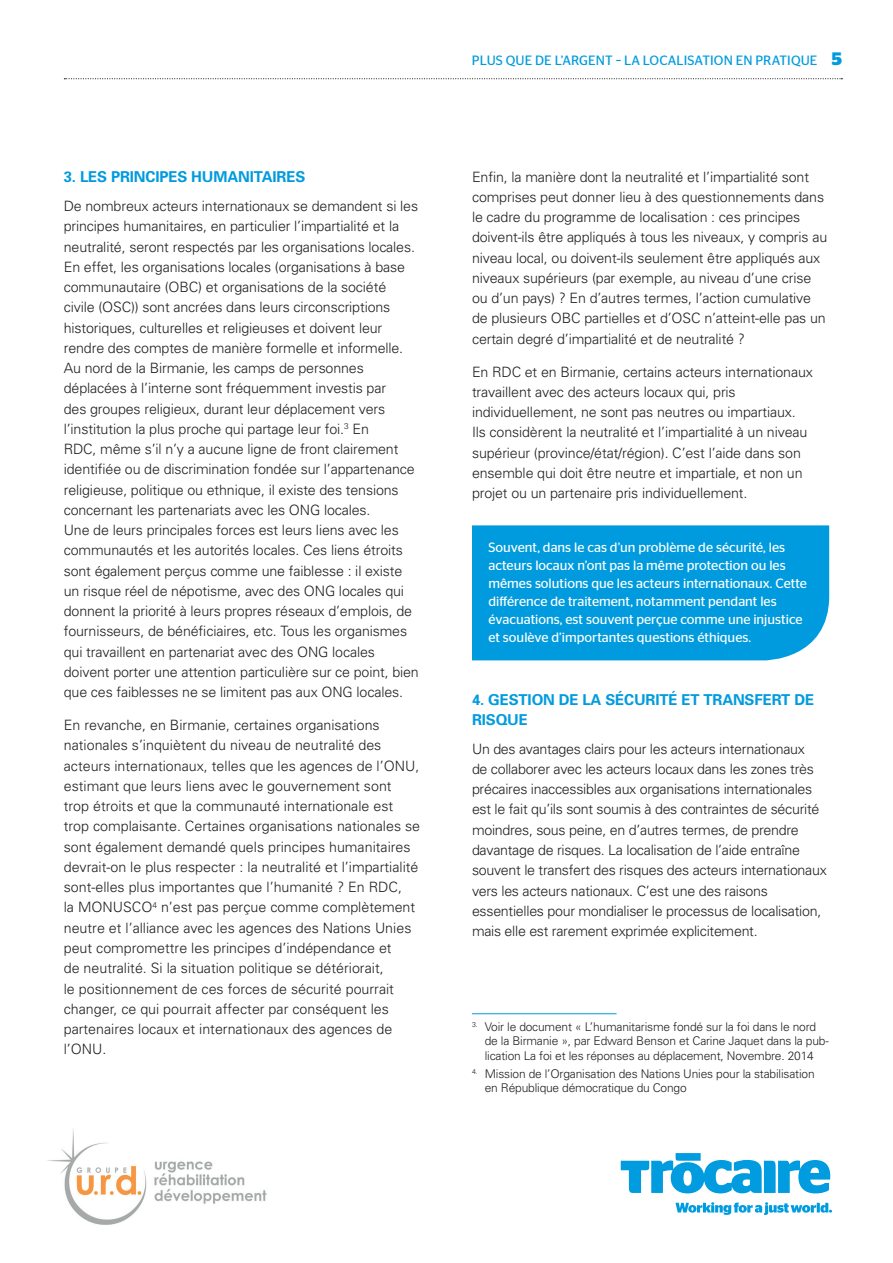
<style>
.page{position:relative;width:893px;height:1263px;background:#fff}
.page>*{position:absolute;margin:0;border:0;box-sizing:border-box;transform-origin:0 0}
.t1{font:700 18px "Stag Sans";color:#009bde}
.t2{font:700 15px/20.2px "Univers";letter-spacing:-.01em;color:#009bde}
.t3{font:300 14.25px/20.2px "Univers";letter-spacing:-.01em;color:#231f20}
.t4{font:13.5px/18px "Stag Sans";color:#fff}
.t5{font:13.5px "Stag Sans";letter-spacing:.01em;color:#009bde}
.t6{font:300 12px/14.2px "Univers";letter-spacing:-.015em;color:#231f20}
</style>
<div class="page">
<img style="left:47px;top:1128px;width:220px;height:97px">
<svg style="left:621px;top:1153px;width:209px;height:40px"></svg>
<svg style="left:676px;top:1202px;width:156px;height:13px"></svg>
<svg style="left:64px;top:78px;width:778px;height:1px"></svg>
<div style="left:472px;top:525px;width:357px;height:135px;background:#009bde"></div>
<hr style="left:472px;top:1013px;width:145px;height:1px;background:#009bde">
<p class="t2" style="left:64px;top:166px;width:243px">3. LES PRINCIPES HUMANITAIRES</p>
<p class="t3" style="left:64px;top:196px;width:357px">De nombreux acteurs internationaux se demandent si les principes humanitaires, en particulier l’impartialité et la neutralité, seront respectés par les organisations locales.<br>En effet, les organisations locales (organisations à base communautaire (OBC) et organisations de la société civile (OSC)) sont ancrées dans leurs circonscriptions historiques, culturelles et religieuses et doivent leur rendre des comptes de manière formelle et informelle.<br>Au nord de la Birmanie, les camps de personnes déplacées à l’interne sont fréquemment investis par<br>des groupes religieux, durant leur déplacement vers l’institution la plus proche qui partage leur foi.<sup>3</sup> En<br>RDC, même s’il n’y a aucune ligne de front clairement identifiée ou de discrimination fondée sur l’appartenance religieuse, politique ou ethnique, il existe des tensions concernant les partenariats avec les ONG locales.<br>Une de leurs principales forces est leurs liens avec les communautés et les autorités locales. Ces liens étroits sont également perçus comme une faiblesse : il existe un risque réel de népotisme, avec des ONG locales qui donnent la priorité à leurs propres réseaux d’emplois, de fournisseurs, de bénéficiaires, etc. Tous les organismes qui travaillent en partenariat avec des ONG locales doivent porter une attention particulière sur ce point, bien que ces faiblesses ne se limitent pas aux ONG locales.</p>
<p class="t3" style="left:64px;top:715px;width:358px">En revanche, en Birmanie, certaines organisations nationales s’inquiètent du niveau de neutralité des acteurs internationaux, telles que les agences de l’ONU, estimant que leurs liens avec le gouvernement sont trop étroits et que la communauté internationale est trop complaisante. Certaines organisations nationales se sont également demandé quels principes humanitaires devrait-on le plus respecter : la neutralité et l’impartialité sont-elles plus importantes que l’humanité ? En RDC,<br>la MONUSCO<sup>4</sup> n’est pas perçue comme complètement neutre et l’alliance avec les agences des Nations Unies peut compromettre les principes d’indépendance et<br>de neutralité. Si la situation politique se détériorait,<br>le positionnement de ces forces de sécurité pourrait changer, ce qui pourrait affecter par conséquent les partenaires locaux et internationaux des agences de l’ONU.</p>
<p class="t5" style="left:472px;top:53px;width:117px">Plus que de l’argen</p>
<p class="t5" style="left:605px;top:53px;width:205px">t – La localisation en pratique</p>
<p class="t1" style="left:832px;top:49px;width:12px">5</p>
<p class="t3" style="left:472px;top:166px;width:357px">Enfin, la manière dont la neutralité et l’impartialité sont comprises peut donner lieu à des questionnements dans le cadre du programme de localisation : ces principes doivent-ils être appliqués à tous les niveaux, y compris au niveau local, ou doivent-ils seulement être appliqués aux niveaux supérieurs (par exemple, au niveau d’une crise ou d’un pays) ? En d’autres termes, l’action cumulative de plusieurs OBC partielles et d’OSC n’atteint-elle pas un certain degré d’impartialité et de neutralité ?</p>
<p class="t3" style="left:472px;top:361px;width:342px">En RDC et en Birmanie, certains acteurs internationaux travaillent avec des acteurs locaux qui, pris individuellement, ne sont pas neutres ou impartiaux.<br>Ils considèrent la neutralité et l’impartialité à un niveau supérieur (province/état/région). C’est l’aide dans son ensemble qui doit être neutre et impartiale, et non un projet ou un partenaire pris individuellement.</p>
<p class="t4" style="left:488px;top:538px;width:320px">Souvent, dans le cas d’un problème de sécurité, les acteurs locaux n’ont pas la même protection ou les mêmes solutions que les acteurs internationaux. Cette différence de traitement, notamment pendant les évacuations, est souvent perçue comme une injustice et soulève d’importantes questions éthiques.</p>
<p class="t2" style="left:472px;top:689px;width:344px">4. GESTION DE LA SÉCURITÉ ET TRANSFERT DE<br>RISQUE</p>
<p class="t3" style="left:472px;top:738px;width:356px">Un des avantages clairs pour les acteurs internationaux<br>de collaborer avec les acteurs locaux dans les zones très précaires inaccessibles aux organisations internationales est le fait qu’ils sont soumis à des contraintes de sécurité moindres, sous peine, en d’autres termes, de prendre davantage de risques. La localisation de l’aide entraîne souvent le transfert des risques des acteurs internationaux vers les acteurs nationaux. C’est une des raisons essentielles pour mondialiser le processus de localisation, mais elle est rarement exprimée explicitement.</p>
<p class="t6" style="left:485px;top:1019px;width:345px;text-indent:-13px"><sup>3.</sup> Voir le document « L’humanitarisme fondé sur la foi dans le nord de la Birmanie », par Edward Benson et Carine Jaquet dans la pub&shy;lication La foi et les réponses au déplacement, Novembre. 2014</p>
<p class="t6" style="left:485px;top:1066px;width:331px;text-indent:-13px"><sup>4.</sup> Mission de l’Organisation des Nations Unies pour la stabilisation en République démocratique du Congo</p>
</div>
